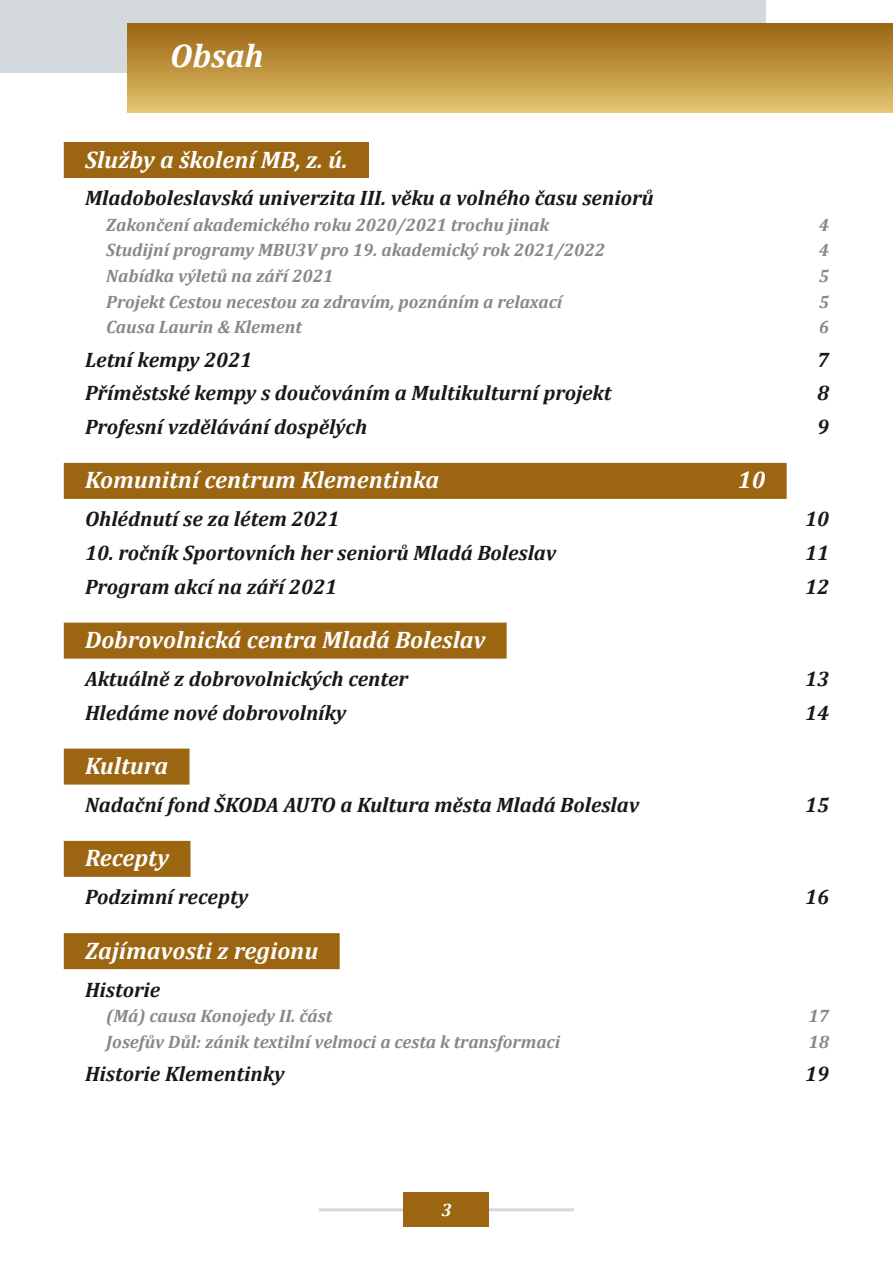
<style>
.page{position:relative;width:893px;height:1263px;background:#fff}
.page>*{position:absolute;margin:0;border:0;box-sizing:border-box;transform-origin:0 0}
.t1{font:italic 700 33px "Cambria";color:#fff}
.t2{font:italic 700 24px "Cambria";color:#fff}
.t3{font:italic 700 21px "Cambria";color:#1a171c}
.t4{font:italic 700 18px "Cambria";color:#87888a}
.t5{font:italic 700 18px "Cambria";color:#fff}
</style>
<div class="page">
<div style="left:0;top:0;width:765px;height:72px;background:#d4d9dd"></div>
<hr style="left:319px;top:1208px;width:255px;height:3px;background:#d4d9dd">
<div style="left:128px;top:23px;width:765px;height:90px;background:linear-gradient(to bottom,#9a630f,#e4c470)"></div>
<div style="left:404px;top:1193px;width:85px;height:34px;background:#9b6512"></div>
<div style="left:64px;top:142px;width:305px;height:36px;background:#9b6512"></div>
<div style="left:64px;top:463px;width:723px;height:36px;background:#9b6512"></div>
<div style="left:64px;top:623px;width:443px;height:36px;background:#9b6512"></div>
<div style="left:64px;top:749px;width:125px;height:36px;background:#9b6512"></div>
<div style="left:64px;top:841px;width:127px;height:36px;background:#9b6512"></div>
<div style="left:64px;top:933px;width:276px;height:36px;background:#9b6512"></div>
<h1 class="t1" style="left:170px;top:32px;width:95px">Obsah</h1>
<p class="t2" style="left:85px;top:142px;width:264px">Služby a školení MB, z. ú.</p>
<p class="t3" style="left:85px;top:183px;width:570px">Mladoboleslavská univerzita III. věku a volného času seniorů</p>
<p class="t4" style="left:106px;top:212px;width:444px">Zakončení akademického roku 2020/2021 trochu jinak</p>
<p class="t4" style="left:819px;top:212px;width:12px">4</p>
<p class="t4" style="left:106px;top:238px;width:500px">Studijní programy MBU3V pro 19. akademický rok 2021/2022</p>
<p class="t4" style="left:819px;top:238px;width:12px">4</p>
<p class="t4" style="left:106px;top:263px;width:229px">Nabídka výletů na září 2021</p>
<p class="t4" style="left:819px;top:263px;width:12px">5</p>
<p class="t4" style="left:106px;top:289px;width:457px">Projekt Cestou necestou za zdravím, poznáním a relaxací</p>
<p class="t4" style="left:819px;top:289px;width:12px">5</p>
<p class="t4" style="left:106px;top:314px;width:197px">Causa Laurin &amp; Klement</p>
<p class="t4" style="left:819px;top:314px;width:12px">6</p>
<p class="t3" style="left:85px;top:345px;width:169px">Letní kempy 2021</p>
<p class="t3" style="left:817px;top:345px;width:14px">7</p>
<p class="t3" style="left:85px;top:378px;width:528px">Příměstské kempy s doučováním a Multikulturní projekt</p>
<p class="t3" style="left:817px;top:378px;width:14px">8</p>
<p class="t3" style="left:85px;top:412px;width:284px">Profesní vzdělávání dospělých</p>
<p class="t3" style="left:817px;top:412px;width:14px">9</p>
<p class="t2" style="left:85px;top:463px;width:356px">Komunitní centrum Klementinka</p>
<p class="t2" style="left:738px;top:463px;width:29px">10</p>
<p class="t3" style="left:85px;top:504px;width:256px">Ohlédnutí se za létem 2021</p>
<p class="t3" style="left:805px;top:504px;width:26px">10</p>
<p class="t3" style="left:85px;top:538px;width:473px">10. ročník Sportovních her seniorů Mladá Boleslav</p>
<p class="t3" style="left:805px;top:538px;width:26px">11</p>
<p class="t3" style="left:85px;top:572px;width:254px">Program akcí na září 2021</p>
<p class="t3" style="left:805px;top:572px;width:26px">12</p>
<p class="t2" style="left:85px;top:623px;width:402px">Dobrovolnická centra Mladá Boleslav</p>
<p class="t3" style="left:85px;top:664px;width:325px">Aktuálně z dobrovolnických center</p>
<p class="t3" style="left:805px;top:664px;width:26px">13</p>
<p class="t3" style="left:85px;top:698px;width:263px">Hledáme nové dobrovolníky</p>
<p class="t3" style="left:805px;top:698px;width:26px">14</p>
<p class="t2" style="left:85px;top:749px;width:85px">Kultura</p>
<p class="t3" style="left:85px;top:790px;width:556px">Nadační fond ŠKODA AUTO a Kultura města Mladá Boleslav</p>
<p class="t3" style="left:805px;top:790px;width:26px">15</p>
<p class="t2" style="left:85px;top:841px;width:86px">Recepty</p>
<p class="t3" style="left:85px;top:882px;width:165px">Podzimní recepty</p>
<p class="t3" style="left:805px;top:882px;width:26px">16</p>
<p class="t2" style="left:85px;top:933px;width:235px">Zajímavosti z regionu</p>
<p class="t3" style="left:85px;top:975px;width:77px">Historie</p>
<p class="t4" style="left:106px;top:1003px;width:227px">(Má) causa Konojedy II. část</p>
<p class="t4" style="left:809px;top:1003px;width:22px">17</p>
<p class="t4" style="left:106px;top:1029px;width:455px">Josefův Důl: zánik textilní velmoci a cesta k transformaci</p>
<p class="t4" style="left:809px;top:1029px;width:22px">18</p>
<p class="t3" style="left:85px;top:1059px;width:201px">Historie Klementinky</p>
<p class="t3" style="left:805px;top:1059px;width:26px">19</p>
<p class="t5" style="left:441px;top:1197px;width:12px">3</p>
</div>
